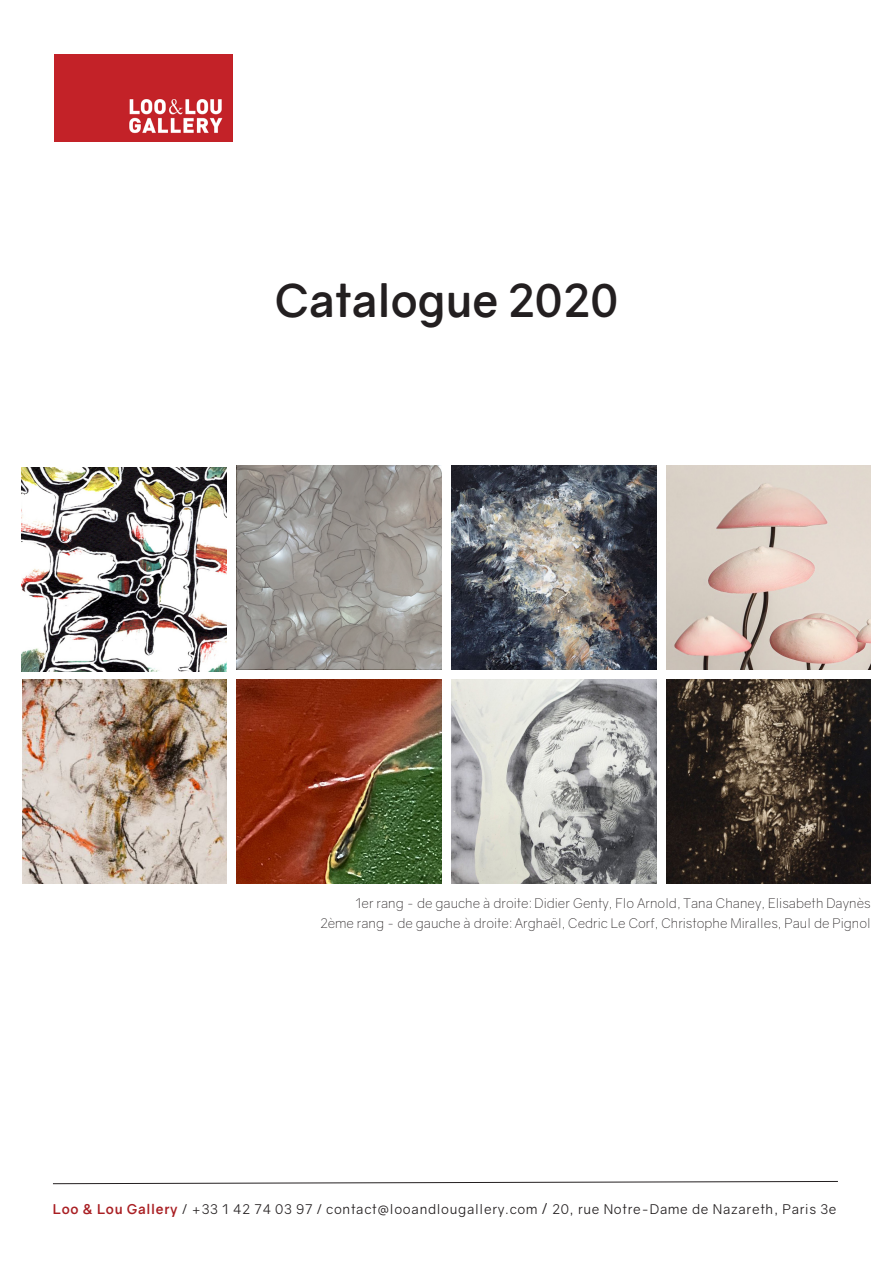
<style>
.page{position:relative;width:893px;height:1263px;background:#fff}
.page>*{position:absolute;margin:0;border:0;box-sizing:border-box;transform-origin:0 0}
.t1{font:700 45px "Gravity";color:#231f20}
.t2{font:300 13.5px "Gravity";color:#231f20}
.t3{font:13.5px "Gravity";letter-spacing:.05em;color:#231f20}
.s1{font-weight:700;color:#a91f23}
.s2{font-size:15px}
</style>
<div class="page">
<img style="left:54px;top:54px;width:178px;height:88px">
<svg style="left:53px;top:1181px;width:785px;height:3px"></svg>
<img style="left:22px;top:467px;width:204px;height:204px">
<img style="left:237px;top:679px;width:204px;height:204px">
<img style="left:22px;top:679px;width:205px;height:204px">
<img style="left:666px;top:679px;width:205px;height:204px">
<img style="left:452px;top:465px;width:204px;height:204px">
<img style="left:452px;top:679px;width:204px;height:204px">
<img style="left:666px;top:465px;width:205px;height:204px">
<svg style="left:237px;top:465px;width:204px;height:204px;background:#9b9893"></svg>
<p class="t1" style="left:275px;top:272px;width:345px">Catalogue 2020</p>
<p class="t2" style="left:355px;top:895px;width:517px">1er rang - de gauche à droite: Didier Genty, Flo Arnold, Tana Chaney, Elisabeth Daynès</p>
<p class="t2" style="left:320px;top:914px;width:552px">2ème rang - de gauche à droite: Arghaël, Cedric Le Corf, Christophe Miralles, Paul de Pignol</p>
<p class="t3" style="left:53px;top:1201px;width:785px"><span class="s1">Loo &amp; Lou Gallery</span> / +33 1 42 74 03 97 / contact@looandlougallery.com <span class="s2">/</span> 20, rue Notre-Dame de Nazareth, Paris 3e</p>
</div>
